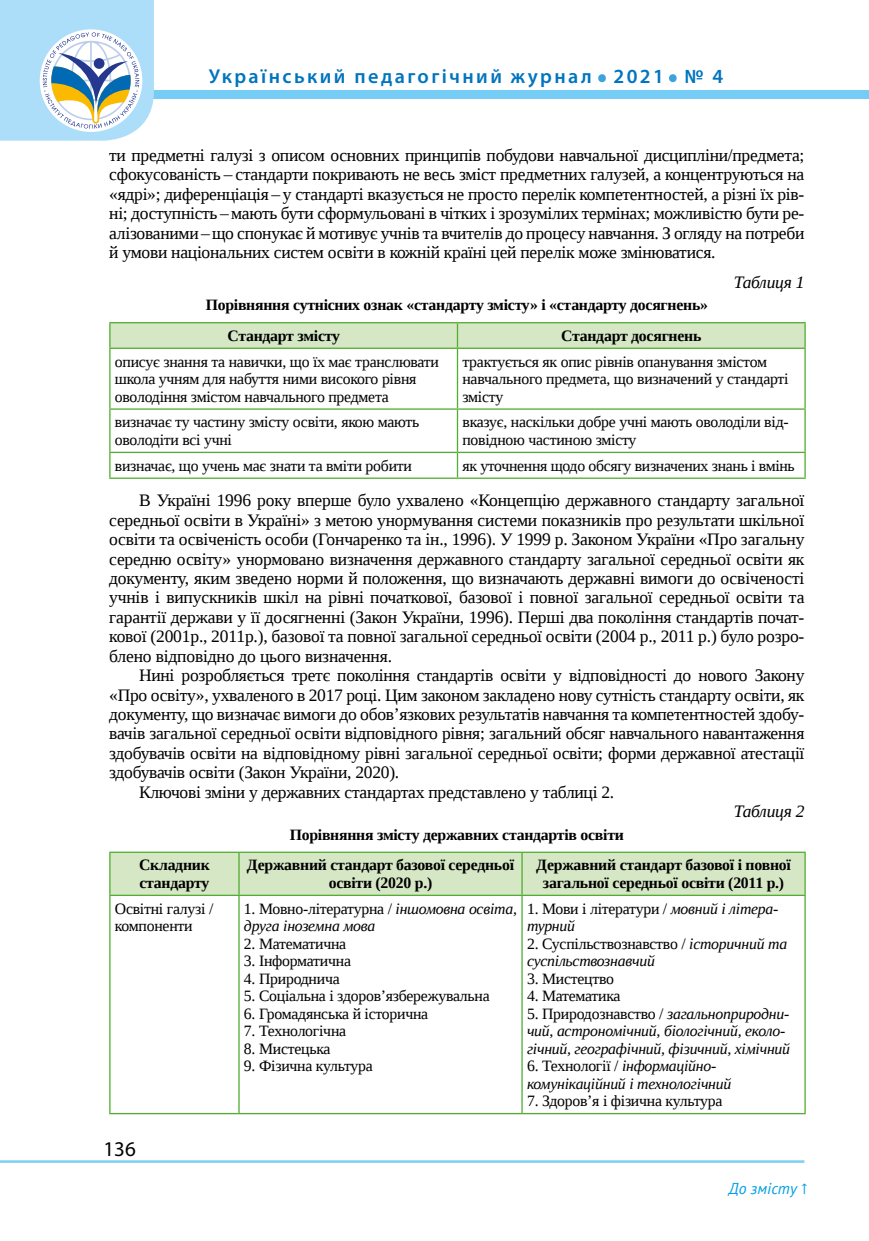
<style>
.page{position:relative;width:869px;height:1241px;background:#fff}
.page>*{position:absolute;margin:0;border:0;box-sizing:border-box;transform-origin:0 0}
.t1{font:600 50.4px "Myriad Pro";color:#3ea3dc}
.t2{font:21px "Myriad Pro";color:#000}
.t3{font:600 20.12px "Myriad Pro";letter-spacing:.12em;color:#0075bf}
.t4{font:17.5px/19.4px "Liberation Serif";letter-spacing:-.015em;color:#000;text-align:justify}
.t5{font:italic 17.5px "Liberation Serif";letter-spacing:-.015em;color:#000}
.t6{font:15.75px/17.5px "Liberation Serif";letter-spacing:-.015em;color:#000}
.t7{font:italic 15.75px/17.5px "Liberation Serif";letter-spacing:-.015em;color:#000}
.t8{font:700 15.75px/17.5px "Liberation Serif";letter-spacing:-.015em;color:#000}
.t9{font:italic 15.75px "PT Sans";color:#009fe3}
.s1{font-style:normal}
</style>
<div class="page">
<hr style="left:0;top:1159px;width:804px;height:3px;background:#83d0f5">
<div style="left:0;top:90px;width:868px;height:8px;background:#75ccf4"></div>
<svg style="left:0;top:0;width:154px;height:141px"></svg>
<svg style="left:109px;top:322px;width:696px;height:25px;background:#cde3bb"></svg>
<hr style="left:109px;top:347px;width:348px;height:2px;background:#52ae32">
<hr style="left:109px;top:349px;width:1px;height:59px;background:#52ae32">
<hr style="left:457px;top:347px;width:348px;height:2px;background:#52ae32">
<hr style="left:456px;top:349px;width:2px;height:59px;background:#52ae32">
<hr style="left:804px;top:349px;width:1px;height:59px;background:#52ae32">
<hr style="left:109px;top:408px;width:348px;height:1px;background:#52ae32">
<hr style="left:109px;top:409px;width:1px;height:42px;background:#52ae32">
<hr style="left:457px;top:408px;width:348px;height:1px;background:#52ae32">
<hr style="left:456px;top:409px;width:2px;height:42px;background:#52ae32">
<hr style="left:804px;top:409px;width:1px;height:42px;background:#52ae32">
<hr style="left:109px;top:451px;width:348px;height:2px;background:#52ae32">
<svg style="left:109px;top:453px;width:1px;height:24px"></svg>
<hr style="left:457px;top:451px;width:348px;height:2px;background:#52ae32">
<hr style="left:456px;top:453px;width:2px;height:24px;background:#52ae32">
<svg style="left:804px;top:453px;width:1px;height:24px"></svg>
<hr style="left:109px;top:477px;width:348px;height:2px;background:#52ae32">
<hr style="left:457px;top:477px;width:348px;height:2px;background:#52ae32">
<div style="left:110px;top:852px;width:694px;height:42px;background:#d6e7c5"></div>
<hr style="left:109px;top:851px;width:130px;height:1px;background:#52ae32">
<hr style="left:109px;top:852px;width:1px;height:42px;background:#52ae32">
<hr style="left:239px;top:851px;width:283px;height:1px;background:#52ae32">
<hr style="left:238px;top:852px;width:1px;height:42px;background:#52ae32">
<hr style="left:522px;top:851px;width:283px;height:1px;background:#52ae32">
<hr style="left:521px;top:852px;width:1px;height:42px;background:#52ae32">
<hr style="left:804px;top:852px;width:1px;height:42px;background:#52ae32">
<hr style="left:109px;top:894px;width:130px;height:1px;background:#52ae32">
<hr style="left:109px;top:895px;width:1px;height:217px;background:#52ae32">
<hr style="left:239px;top:894px;width:283px;height:1px;background:#52ae32">
<hr style="left:238px;top:895px;width:1px;height:217px;background:#52ae32">
<hr style="left:522px;top:894px;width:283px;height:1px;background:#52ae32">
<hr style="left:521px;top:895px;width:1px;height:217px;background:#52ae32">
<hr style="left:804px;top:895px;width:1px;height:217px;background:#52ae32">
<hr style="left:109px;top:1112px;width:130px;height:2px;background:#52ae32">
<hr style="left:239px;top:1112px;width:283px;height:2px;background:#52ae32">
<hr style="left:522px;top:1112px;width:283px;height:2px;background:#52ae32">
<p class="t3" style="left:208px;top:64px;width:384px">Український педагогічний журнал</p>
<h1 class="t1" style="left:595px;top:33px;width:13px">.</h1>
<p class="t3" style="left:613px;top:64px;width:52px">2021</p>
<h1 class="t1" style="left:666px;top:33px;width:13px">.</h1>
<p class="t3" style="left:684px;top:64px;width:40px">№ 4</p>
<p class="t4" style="left:109px;top:145px;width:696px">ти предметні галузі з описом основних принципів побудови навчальної дисципліни/предмета; сфокусованість – стандарти покривають не весь зміст предметних галузей, а концентруються на «ядрі»; диференціація – у стандарті вказується не просто перелік компетентностей, а різні їх рів&shy;ні; доступність –мають бути сформульовані в чітких і зрозумілих термінах; можливістю бути ре&shy;алізованими–що спонукає й мотивує учнів та вчителів до процесу навчання. З огляду на потреби й умови національних систем освіти в кожній країні цей перелік може змінюватися.</p>
<p class="t5" style="left:733px;top:270px;width:72px">Таблиця 1</p>
<p class="t8" style="left:227px;top:289px;width:482px;line-height:30.8px;text-indent:-22px">Порівняння сутнісних ознак «стандарту змісту» і «стандарту досягнень»<br>Стандарт змісту</p>
<p class="t8" style="left:561px;top:326px;width:142px">Стандарт досягнень</p>
<p class="t6" style="left:115px;top:352px;width:325px">описує знання та навички, що їх має транслювати школа учням для набуття ними високого рівня оволодіння змістом навчального предмета</p>
<p class="t6" style="left:462px;top:352px;width:327px">трактується як опис рівнів опанування змістом навчального предмета, що визначений у стандарті змісту</p>
<p class="t6" style="left:115px;top:413px;width:306px">визначає ту частину змісту освіти, якою мають оволодіти всі учні</p>
<p class="t6" style="left:462px;top:413px;width:327px">вказує, наскільки добре учні мають оволоділи від&shy;повідною частиною змісту</p>
<p class="t6" style="left:115px;top:456px;width:298px">визначає, що учень має знати та вміти робити</p>
<p class="t6" style="left:462px;top:456px;width:333px">як уточнення щодо обсягу визначених знань і вмінь</p>
<p class="t4" style="left:109px;top:490px;width:696px;text-indent:30px">В Україні 1996 року вперше було ухвалено «Концепцію державного стандарту загальної середньої освіти в Україні» з метою унормування системи показників про результати шкільної освіти та освіченість особи (Гончаренко та ін., 1996). У 1999 р. Законом України «Про загальну середню освіту» унормовано визначення державного стандарту загальної середньої освіти як документу, яким зведено норми й положення, що визначають державні вимоги до освіченості учнів і випускників шкіл на рівні початкової, базової і повної загальної середньої освіти та гарантії держави у її досягненні (Закон України, 1996). Перші два покоління стандартів почат&shy;кової (2001р., 2011р.), базової та повної загальної середньої освіти (2004 р., 2011 р.) було розро&shy;блено відповідно до цього визначення.</p>
<p class="t4" style="left:139px;top:665px;width:666px">Нині розробляється третє покоління стандартів освіти у відповідності до нового Закону</p>
<p class="t4" style="left:109px;top:684px;width:696px">«Про освіту», ухваленого в 2017 році. Цим законом закладено нову сутність стандарту освіти, як</p>
<p class="t4" style="left:109px;top:704px;width:696px">документу, що визначає вимоги до обов’язкових результатів навчання та компетентностей здобу-</p>
<p class="t4" style="left:109px;top:723px;width:696px">вачів загальної середньої освіти відповідного рівня; загальний обсяг навчального навантаження</p>
<p class="t4" style="left:109px;top:743px;width:696px">здобувачів освіти на відповідному рівні загальної середньої освіти; форми державної атестації</p>
<p class="t4" style="left:109px;top:762px;width:291px">здобувачів освіти (Закон України, 2020).</p>
<p class="t4" style="left:139px;top:782px;width:476px">Ключові зміни у державних стандартах представлено у таблиці 2.</p>
<p class="t5" style="left:733px;top:799px;width:72px">Таблиця 2</p>
<p class="t8" style="left:289px;top:825px;width:335px">Порівняння змісту державних стандартів освіти</p>
<p class="t8" style="left:139px;top:856px;width:72px">Складник стандарту</p>
<p class="t8" style="left:247px;top:856px;width:268px;text-align:center">Державний стандарт базової середньої освіти (2020 р.)</p>
<p class="t8" style="left:536px;top:856px;width:256px;text-align:center">Державний стандарт базової і повної загальної середньої освіти (2011 р.)</p>
<p class="t6" style="left:115px;top:899px;width:100px">Освітні галузі / компоненти</p>
<p class="t7" style="left:244px;top:899px;width:274px"><span class="s1">1. Мовно-літературна /</span> іншомовна освіта, друга іноземна мова</p>
<p class="t6" style="left:244px;top:934px;width:104px">2. Математична</p>
<p class="t6" style="left:244px;top:951px;width:108px">3. Інформатична</p>
<p class="t6" style="left:244px;top:969px;width:97px">4. Природнича</p>
<p class="t6" style="left:244px;top:986px;width:247px">5. Соціальна і здоров’язбережувальна</p>
<p class="t6" style="left:244px;top:1004px;width:186px">6. Громадянська й історична</p>
<p class="t6" style="left:244px;top:1021px;width:104px">7. Технологічна</p>
<p class="t6" style="left:244px;top:1039px;width:88px">8. Мистецька</p>
<p class="t6" style="left:244px;top:1056px;width:130px">9. Фізична культура</p>
<p class="t7" style="left:526px;top:899px;width:253px"><span class="s1">1. Мови і літератури /</span> мовний і літера&shy;турний</p>
<p class="t7" style="left:526px;top:934px;width:262px"><span class="s1">2. Суспільствознавство /</span> історичний та суспільствознавчий</p>
<p class="t6" style="left:526px;top:969px;width:88px">3. Мистецтво</p>
<p class="t6" style="left:526px;top:986px;width:95px">4. Математика</p>
<p class="t7" style="left:526px;top:1004px;width:264px"><span class="s1">5. Природознавство /</span> загальноприродни&shy;чий, астрономічний, біологічний, еколо&shy;гічний, географічний, фізичний, хімічний</p>
<p class="t7" style="left:526px;top:1056px;width:206px"><span class="s1">6. Технології /</span> інформаційно&shy;комунікаційний і технологічний</p>
<p class="t6" style="left:526px;top:1091px;width:197px">7. Здоров’я і фізична культура</p>
<p class="t2" style="left:103px;top:1135px;width:34px">136</p>
<p class="t9" style="left:728px;top:1178px;width:81px">До змісту ↑</p>
</div>
